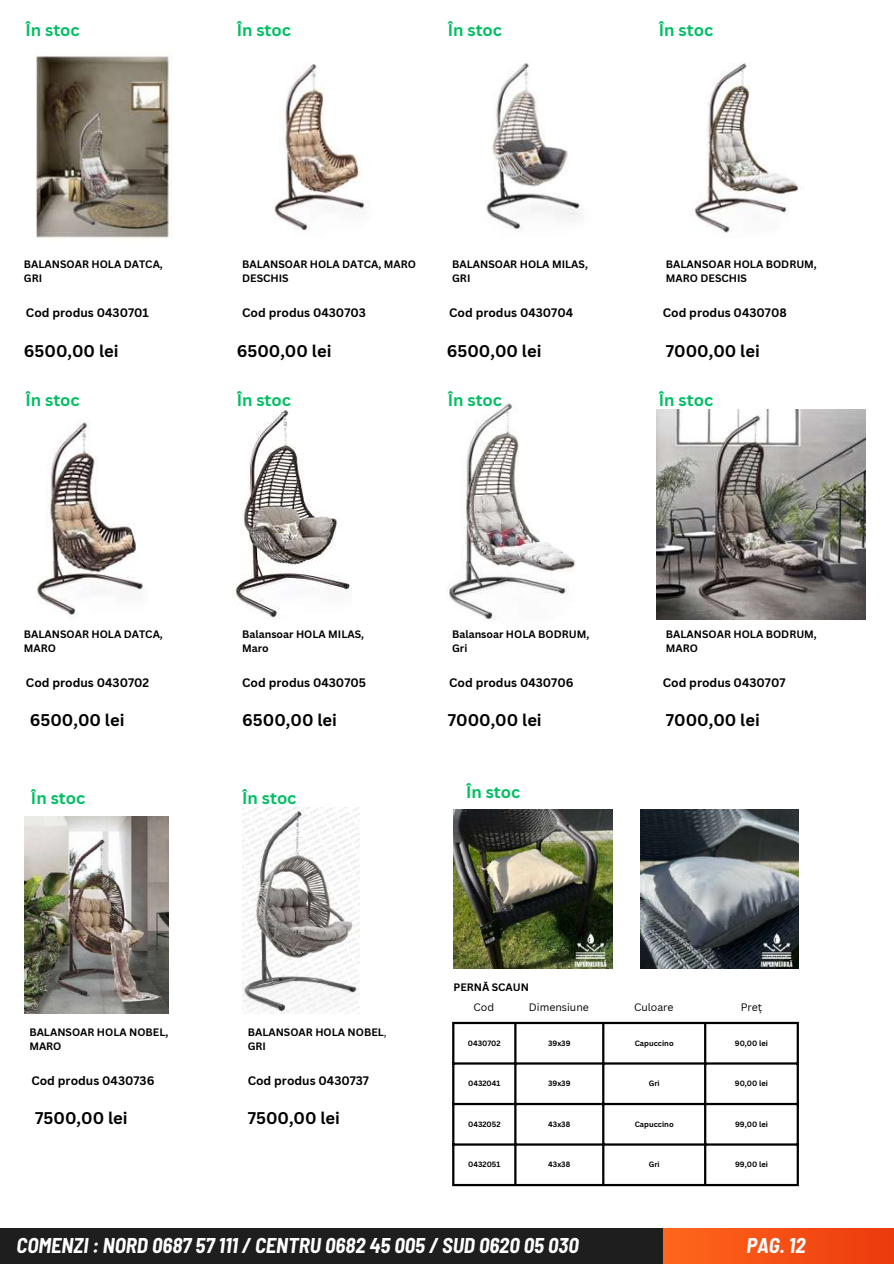
<style>
.page{position:relative;width:894px;height:1264px;background:#fff}
.page>*{position:absolute;margin:0;border:0;box-sizing:border-box;transform-origin:0 0}
.t1{font:italic 700 semi-condensed 20.85px "Barlow";color:#fff}
.t2{font:700 16.5px "Canva Sans";color:#000}
.t3{font:700 16.5px "Canva Sans";color:#00bf63}
.t4{font:700 12px "Canva Sans";color:#000}
.t5{font:700 10.5px/14px "Canva Sans";color:#000}
.t6{font:10.5px "Canva Sans";color:#000}
.t7{font:700 7.5px "Canva Sans";color:#000}
.s1{font-weight:400}
</style>
<div class="page">
<div style="left:0;top:1227px;width:682px;height:36px;background:#1e1e1e"></div>
<div style="left:663px;top:1227px;width:230px;height:36px;background:linear-gradient(to right,#ff671c,#ec3a0e)"></div>
<img style="left:37px;top:419px;width:106px;height:200px">
<img style="left:233px;top:408px;width:117px;height:211px">
<img style="left:447px;top:403px;width:129px;height:217px">
<img style="left:656px;top:410px;width:209px;height:209px">
<img style="left:453px;top:810px;width:159px;height:158px">
<hr style="left:452px;top:1024px;width:2px;height:159px;background:#000">
<hr style="left:514px;top:1024px;width:2px;height:159px;background:#000">
<hr style="left:602px;top:1024px;width:2px;height:159px;background:#000">
<hr style="left:703px;top:1024px;width:3px;height:159px;background:#000">
<hr style="left:796px;top:1024px;width:2px;height:159px;background:#000">
<hr style="left:452px;top:1021px;width:346px;height:3px;background:#000">
<hr style="left:452px;top:1062px;width:346px;height:2px;background:#000">
<hr style="left:452px;top:1102px;width:346px;height:3px;background:#000">
<hr style="left:452px;top:1143px;width:346px;height:2px;background:#000">
<hr style="left:452px;top:1183px;width:346px;height:3px;background:#000">
<img style="left:640px;top:810px;width:158px;height:158px">
<img style="left:35px;top:55px;width:766px;height:183px">
<img style="left:24px;top:817px;width:144px;height:196px">
<img style="left:242px;top:808px;width:117px;height:205px">
<h2 class="t3" style="left:25px;top:19px;width:56px">În stoc</h2>
<h2 class="t3" style="left:237px;top:19px;width:56px">În stoc</h2>
<h2 class="t3" style="left:447px;top:19px;width:56px">În stoc</h2>
<h2 class="t3" style="left:658px;top:19px;width:56px">În stoc</h2>
<p class="t5" style="left:24px;top:257px;width:140px">BALANSOAR HOLA DATCA,<br>GRI</p>
<p class="t5" style="left:242px;top:257px;width:175px">BALANSOAR HOLA DATCA, MARO<br>DESCHIS</p>
<p class="t5" style="left:452px;top:257px;width:137px">BALANSOAR HOLA MILAS,<br>GRI</p>
<p class="t5" style="left:665px;top:257px;width:152px">BALANSOAR HOLA BODRUM,<br>MARO DESCHIS</p>
<p class="t4" style="left:26px;top:304px;width:124px">Cod produs 0430701</p>
<p class="t4" style="left:242px;top:304px;width:125px">Cod produs 0430703</p>
<p class="t4" style="left:449px;top:304px;width:125px">Cod produs 0430704</p>
<p class="t4" style="left:662px;top:304px;width:125px">Cod produs 0430708</p>
<h2 class="t2" style="left:24px;top:339px;width:96px">6500,00 lei</h2>
<h2 class="t2" style="left:237px;top:339px;width:96px">6500,00 lei</h2>
<h2 class="t2" style="left:446px;top:339px;width:96px">6500,00 lei</h2>
<h2 class="t2" style="left:665px;top:339px;width:95px">7000,00 lei</h2>
<h2 class="t3" style="left:25px;top:388px;width:56px">În stoc</h2>
<h2 class="t3" style="left:237px;top:388px;width:56px">În stoc</h2>
<h2 class="t3" style="left:447px;top:388px;width:56px">În stoc</h2>
<h2 class="t3" style="left:658px;top:388px;width:56px">În stoc</h2>
<p class="t5" style="left:24px;top:627px;width:140px">BALANSOAR HOLA DATCA,<br>MARO</p>
<p class="t5" style="left:242px;top:627px;width:123px">Balansoar HOLA MILAS,<br>Maro</p>
<p class="t5" style="left:452px;top:627px;width:138px">Balansoar HOLA BODRUM,<br>Gri</p>
<p class="t5" style="left:665px;top:627px;width:152px">BALANSOAR HOLA BODRUM,<br>MARO</p>
<p class="t4" style="left:26px;top:674px;width:125px">Cod produs 0430702</p>
<p class="t4" style="left:242px;top:674px;width:125px">Cod produs 0430705</p>
<p class="t4" style="left:449px;top:674px;width:126px">Cod produs 0430706</p>
<p class="t4" style="left:662px;top:674px;width:124px">Cod produs 0430707</p>
<h2 class="t2" style="left:30px;top:708px;width:96px">6500,00 lei</h2>
<h2 class="t2" style="left:242px;top:708px;width:96px">6500,00 lei</h2>
<h2 class="t2" style="left:447px;top:708px;width:95px">7000,00 lei</h2>
<h2 class="t2" style="left:665px;top:708px;width:95px">7000,00 lei</h2>
<h2 class="t3" style="left:31px;top:786px;width:56px">În stoc</h2>
<h2 class="t3" style="left:242px;top:786px;width:56px">În stoc</h2>
<h2 class="t3" style="left:466px;top:780px;width:56px">În stoc</h2>
<p class="t5" style="left:29px;top:1025px;width:140px">BALANSOAR HOLA NOBEL,<br>MARO</p>
<p class="t5" style="left:248px;top:1025px;width:140px">BALANSOAR HOLA NOBEL<span class="s1">,<br></span>GRI</p>
<p class="t4" style="left:31px;top:1072px;width:124px">Cod produs 0430736</p>
<p class="t4" style="left:248px;top:1072px;width:123px">Cod produs 0430737</p>
<h2 class="t2" style="left:35px;top:1106px;width:94px">7500,00 lei</h2>
<h2 class="t2" style="left:248px;top:1106px;width:94px">7500,00 lei</h2>
<p class="t5" style="left:453px;top:980px;width:77px">PERNĂ SCAUN</p>
<p class="t6" style="left:473px;top:999px;width:22px">Cod</p>
<p class="t6" style="left:528px;top:999px;width:61px">Dimensiune</p>
<p class="t6" style="left:634px;top:999px;width:41px">Culoare</p>
<p class="t6" style="left:740px;top:999px;width:23px">Preț</p>
<p class="t7" style="left:468px;top:1037px;width:34px">0430702</p>
<p class="t7" style="left:548px;top:1037px;width:24px">39x39</p>
<p class="t7" style="left:634px;top:1037px;width:40px">Capuccino</p>
<p class="t7" style="left:734px;top:1037px;width:35px">90,00 lei</p>
<p class="t7" style="left:468px;top:1078px;width:34px">0432041</p>
<p class="t7" style="left:548px;top:1078px;width:24px">39x39</p>
<p class="t7" style="left:648px;top:1078px;width:12px">Gri</p>
<p class="t7" style="left:734px;top:1078px;width:35px">90,00 lei</p>
<p class="t7" style="left:468px;top:1118px;width:34px">0432052</p>
<p class="t7" style="left:548px;top:1118px;width:23px">43x38</p>
<p class="t7" style="left:634px;top:1118px;width:40px">Capuccino</p>
<p class="t7" style="left:734px;top:1118px;width:34px">99,00 lei</p>
<p class="t7" style="left:468px;top:1159px;width:34px">0432051</p>
<p class="t7" style="left:548px;top:1159px;width:23px">43x38</p>
<p class="t7" style="left:648px;top:1159px;width:12px">Gri</p>
<p class="t7" style="left:734px;top:1159px;width:34px">99,00 lei</p>
<h1 class="t1" style="left:17px;top:1232px;width:563px">COMENZI : NORD 0687 57 111 / CENTRU 0682 45 005 / SUD 0620 05 030</h1>
<h1 class="t1" style="left:746px;top:1232px;width:60px">PAG. 12</h1>
</div>
